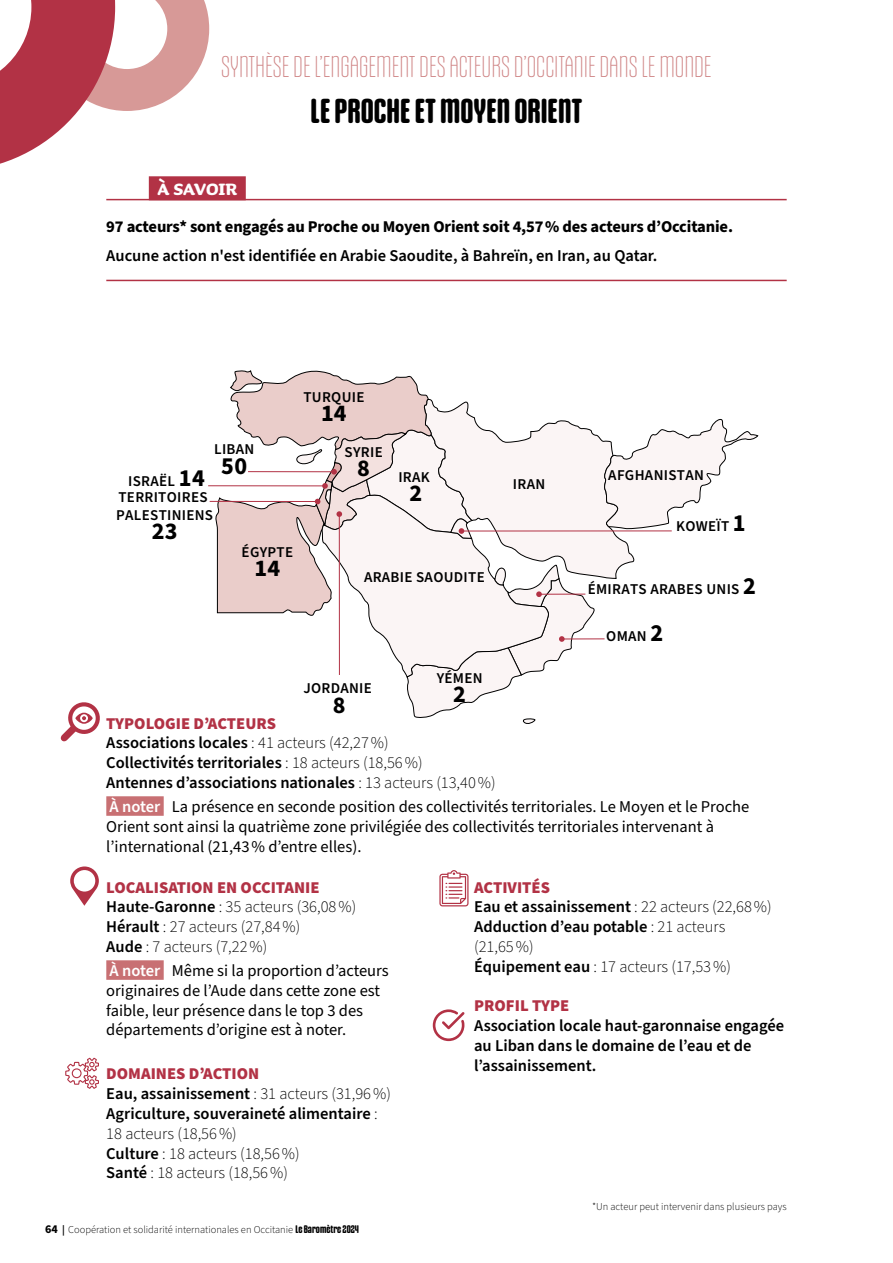
<style>
.page{position:relative;width:893px;height:1263px;background:#fff}
.page>*{position:absolute;margin:0;border:0;box-sizing:border-box;transform-origin:0 0}
.t1{font:700 33px "Gothiks Round";color:#000}
.t2{font:300 28.5px "Gothiks Round Super";color:#cf8485}
.t3{font:700 24px "Source Sans Pro";color:#000}
.t4{font:700 21px "Sauna Pro";color:#fff}
.t5{font:300 16.5px/19.8px "Source Sans Pro";color:#000}
.t6{font:16.5px/19.8px "Source Sans Pro";color:#000}
.t7{font:600 16.5px/19.8px "Source Sans Pro";color:#000}
.t8{font:700 16.5px "Source Sans Pro";letter-spacing:-.01em;color:#000}
.t9{font:900 16.5px "Source Sans Pro";color:#b23245}
.t10{font:600 15px/18px "Source Sans Pro";letter-spacing:.02em;color:#000}
.t11{font:300 10.5px "Source Sans Pro";color:#000}
.s1{font-weight:700;font-size:24px}
.s2{font-weight:900;color:#b23245}
.s3{font-weight:300}
.s4{font-weight:600;color:#fff}
.s5{font-weight:600}
.s6{font-weight:700;font-size:12px}
.s7{font-weight:700;font-style:italic}
.s8{font-family:"Gothiks Round";font-weight:700}
</style>
<div class="page">
<svg style="left:0;top:0;width:209px;height:164px"></svg>
<div style="left:149px;top:176px;width:97px;height:24px;background:#b23245"></div>
<hr style="left:106px;top:199px;width:681px;height:1px;background:#b23245">
<hr style="left:106px;top:280px;width:681px;height:1px;background:#b23245">
<hr style="left:208px;top:485px;width:117px;height:1px;background:#b23245">
<hr style="left:210px;top:501px;width:108px;height:1px;background:#b23245">
<svg style="left:213px;top:370px;width:546px;height:354px"></svg>
<div style="left:106px;top:796px;width:58px;height:20px;background:#c87073"></div>
<svg style="left:61px;top:702px;width:39px;height:39px"></svg>
<div style="left:106px;top:960px;width:58px;height:20px;background:#c87073"></div>
<svg style="left:70px;top:866px;width:29px;height:39px"></svg>
<svg style="left:65px;top:1057px;width:34px;height:32px"></svg>
<svg style="left:439px;top:870px;width:29px;height:36px"></svg>
<svg style="left:433px;top:1009px;width:32px;height:32px"></svg>
<h2 class="t2" style="left:221px;top:51px;width:492px">SYNTHÈSE DE L’ENGAGEMENT DES ACTEURS D’OCCITANIE DANS LE MONDE</h2>
<h1 class="t1" style="left:311px;top:91px;width:273px">LE PROCHE ET MOYEN ORIENT</h1>
<p class="t4" style="left:157px;top:177px;width:81px">À SAVOIR</p>
<p class="t8" style="left:106px;top:216px;width:628px">97 acteurs* sont engagés au Proche ou Moyen Orient soit 4,57 % des acteurs d’Occitanie.</p>
<p class="t7" style="left:106px;top:246px;width:553px">Aucune action n'est identifiée en Arabie Saoudite, à Bahreïn, en Iran, au Qatar.</p>
<p class="t10" style="left:303px;top:388px;width:63px">TURQUIE</p>
<h3 class="t3" style="left:321px;top:397px;width:27px">14</h3>
<p class="t10" style="left:214px;top:440px;width:42px">LIBAN</p>
<h3 class="t3" style="left:221px;top:449px;width:28px">50</h3>
<p class="t10" style="left:357px;top:440px;width:74px;line-height:24.9px;text-indent:-13px">SYRIE<br><sup>8</sup> IRAK</p>
<h3 class="t3" style="left:409px;top:477px;width:14px">2</h3>
<p class="t10" style="left:128px;top:472px;width:78px">ISRAËL <span class="s1">14</span></p>
<p class="t10" style="left:513px;top:475px;width:34px">IRAN</p>
<p class="t10" style="left:116px;top:488px;width:98px">TERRITOIRES<br>PALESTINIENS</p>
<h3 class="t3" style="left:152px;top:515px;width:27px">23</h3>
<p class="t10" style="left:242px;top:543px;width:53px">ÉGYPTE</p>
<h3 class="t3" style="left:255px;top:552px;width:27px">14</h3>
<p class="t10" style="left:364px;top:568px;width:122px">ARABIE SAOUDITE</p>
<p class="t10" style="left:303px;top:680px;width:70px">JORDANIE</p>
<h3 class="t3" style="left:333px;top:688px;width:14px">8</h3>
<p class="t10" style="left:437px;top:669px;width:47px">YÉMEN</p>
<h3 class="t3" style="left:453px;top:678px;width:14px">2</h3>
<p class="t10" style="left:608px;top:466px;width:97px">AFGHANISTAN</p>
<p class="t10" style="left:676px;top:517px;width:71px">KOWEÏT <span class="s1">1</span></p>
<p class="t10" style="left:588px;top:581px;width:170px">ÉMIRATS ARABES UNIS <span class="s1">2</span></p>
<p class="t10" style="left:606px;top:628px;width:58px">OMAN <span class="s1">2</span></p>
<p class="t7" style="left:106px;top:714px;width:391px"><span class="s2">TYPOLOGIE D’ACTEURS<br></span>Associations locales <span class="s3">: 41 acteurs (42,27 %)<br></span>Collectivités territoriales <span class="s3">: 18 acteurs (18,56 %)<br></span>Antennes d’associations nationales <span class="s3">: 13 acteurs (13,40 %)</span></p>
<p class="t6" style="left:106px;top:797px;width:645px"><span class="s4">À noter</span> La présence en seconde position des collectivités territoriales. Le Moyen et le Proche<br>Orient sont ainsi la quatrième zone privilégiée des collectivités territoriales intervenant à l’international (21,43% d’entre elles).</p>
<p class="t5" style="left:106px;top:878px;width:251px"><span class="s2">LOCALISATION EN OCCITANIE<br></span><span class="s5">Haute-Garonne</span> : 35 acteurs (36,08 %)<br><span class="s5">Hérault</span> : 27 acteurs (27,84 %)<br><span class="s5">Aude</span> : 7 acteurs (7,22 %)</p>
<p class="t6" style="left:106px;top:961px;width:284px"><span class="s4">À noter</span> Même si la proportion d’acteurs originaires de l’Aude dans cette zone est faible, leur présence dans le top 3 des départements d’origine est à noter.</p>
<p class="t5" style="left:106px;top:1064px;width:286px"><span class="s2">DOMAINES D’ACTION<br></span><span class="s5">Eau, assainissement</span> : 31 acteurs (31,96 %)<br><span class="s5">Agriculture, souveraineté alimentaire</span> :<br>18 acteurs (18,56 %)<br><span class="s5">Culture</span> : 18 acteurs (18,56 %)<br><span class="s5">Santé</span> : 18 acteurs (18,56 %)</p>
<p class="t5" style="left:474px;top:878px;width:299px"><span class="s2">ACTIVITÉS<br></span><span class="s5">Eau et assainissement</span> : 22 acteurs (22,68 %)<br><span class="s5">Adduction d’eau potable</span> : 21 acteurs<br>(21,65 %)<br><span class="s5">Équipement eau</span> : 17 acteurs (17,53 %)</p>
<p class="t9" style="left:474px;top:994px;width:97px">PROFIL TYPE</p>
<p class="t7" style="left:474px;top:1016px;width:312px">Association locale haut-garonnaise engagée au Liban dans le domaine de l’eau et de l’assainissement.</p>
<p class="t11" style="left:45px;top:1223px;width:315px"><span class="s6">64</span> <span class="s7">|</span> Coopération et solidarité internationales en Occitanie <span class="s8">Le Baromètre 2024</span></p>
<p class="t11" style="left:592px;top:1199px;width:196px">*Un acteur peut intervenir dans plusieurs pays</p>
</div>
